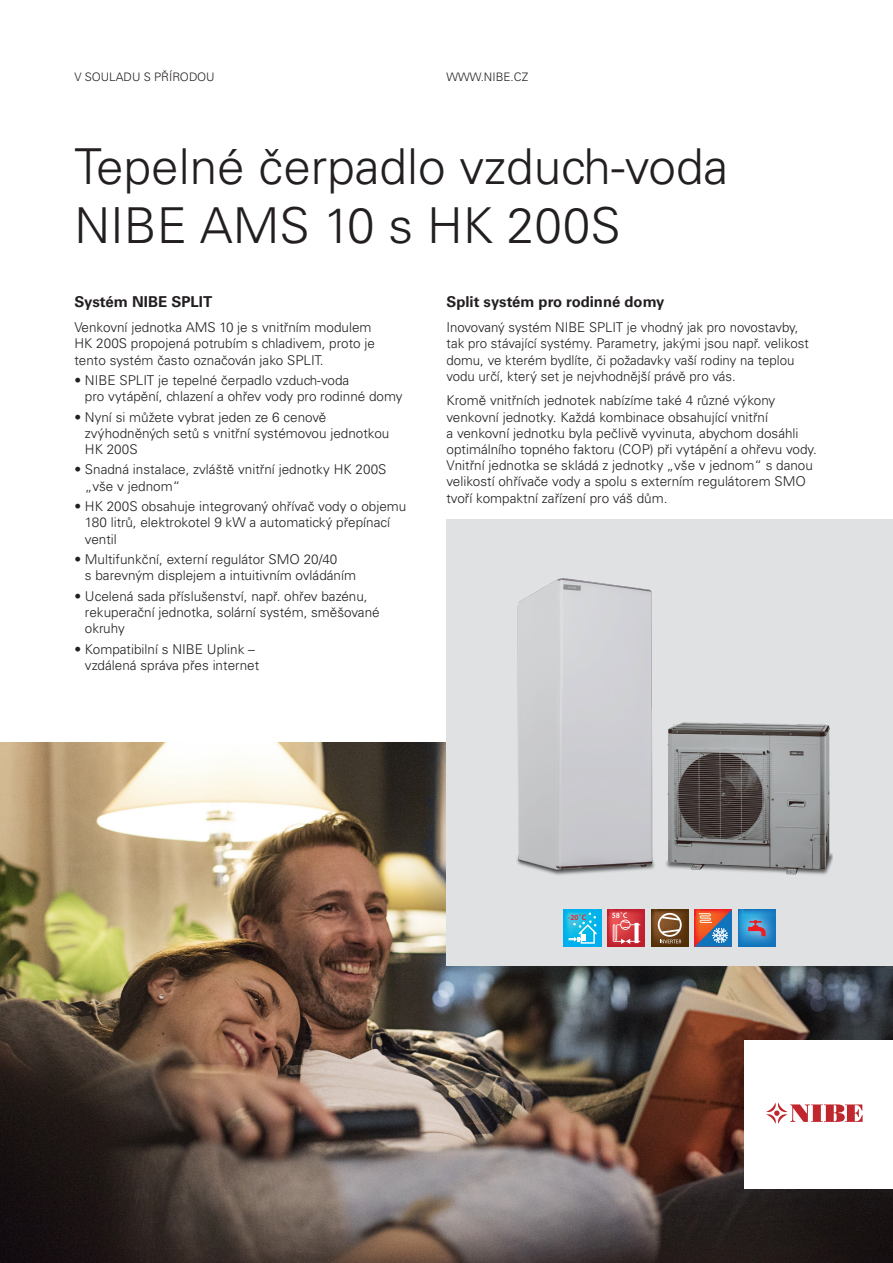
<style>
.page{position:relative;width:893px;height:1263px;background:#fff}
.page>*{position:absolute;margin:0;border:0;box-sizing:border-box;transform-origin:0 0}
.t1{font:300 49.5px "Univers CE";color:#231f20}
.t2{font:700 15px "Univers CE";color:#231f20}
.t3{font:300 13.5px/16.2px "Univers CE";color:#231f20}
.t4{font:300 11.7px "Univers CE";color:#231f20}
.t5{font:600 7.8px "Myriad Pro";color:#ee1d23}
</style>
<div class="page">
<img style="left:0;top:519px;width:893px;height:744px">
<p class="t4" style="left:74px;top:70px;width:142px">V SOULADU S PŘÍRODOU</p>
<p class="t4" style="left:446px;top:70px;width:83px">WWW.NIBE.CZ</p>
<p class="t1" style="left:74px;top:137px;width:655px">Tepelné čerpadlo vzduch-voda</p>
<p class="t1" style="left:74px;top:197px;width:548px">NIBE AMS 10 s HK 200S</p>
<p class="t2" style="left:74px;top:293px;width:139px">Systém NIBE SPLIT</p>
<p class="t3" style="left:74px;top:319px;width:302px">Venkovní jednotka AMS 10 je s vnitřním modulem<br>HK 200S propojená potrubím s chladivem, proto je tento systém často označován jako SPLIT.</p>
<p class="t3" style="left:85px;top:372px;width:319px;text-indent:-11px">• NIBE SPLIT je tepelné čerpadlo vzduch-voda<br>pro vytápění, chlazení a ohřev vody pro rodinné domy</p>
<p class="t3" style="left:85px;top:409px;width:306px;text-indent:-11px">• Nyní si můžete vybrat jeden ze 6 cenově zvýhodněných setů s vnitřní systémovou jednotkou<br>HK 200S</p>
<p class="t3" style="left:85px;top:462px;width:303px;text-indent:-11px">• Snadná instalace, zvláště vnitřní jednotky HK 200S „vše v jednom“</p>
<p class="t3" style="left:85px;top:498px;width:323px;text-indent:-11px">• HK 200S obsahuje integrovaný ohřívač vody o objemu<br>180 litrů, elektrokotel 9 kW a automatický přepínací ventil</p>
<p class="t3" style="left:85px;top:551px;width:273px;text-indent:-11px">• Multifunkční, externí regulátor SMO 20/40<br>s barevným displejem a intuitivním ovládáním</p>
<p class="t3" style="left:85px;top:588px;width:296px;text-indent:-11px">• Ucelená sada příslušenství, např. ohřev bazénu, rekuperační jednotka, solární systém, směšované okruhy</p>
<p class="t3" style="left:85px;top:641px;width:176px;text-indent:-11px">• Kompatibilní s NIBE Uplink – vzdálená správa přes internet</p>
<p class="t2" style="left:446px;top:293px;width:219px">Split systém pro rodinné domy</p>
<p class="t3" style="left:446px;top:319px;width:364px">Inovovaný systém NIBE SPLIT je vhodný jak pro novostavby, tak pro stávající systémy. Parametry, jakými jsou např. velikost domu, ve kterém bydlíte, či požadavky vaší rodiny na teplou vodu určí, který set je nejvhodnější právě pro vás.</p>
<p class="t3" style="left:446px;top:393px;width:372px">Kromě vnitřních jednotek nabízíme také 4 různé výkony venkovní jednotky. Každá kombinace obsahující vnitřní<br>a venkovní jednotku byla pečlivě vyvinuta, abychom dosáhli optimálního topného faktoru (COP) při vytápění a ohřevu vody.<br>Vnitřní jednotka se skládá z jednotky „vše v jednom“ s danou velikostí ohřívače vody a spolu s externím regulátorem SMO tvoří kompaktní zařízení pro váš dům.</p>
<p class="t5" style="left:568px;top:913px;width:20px">-20˚C</p>
</div>
